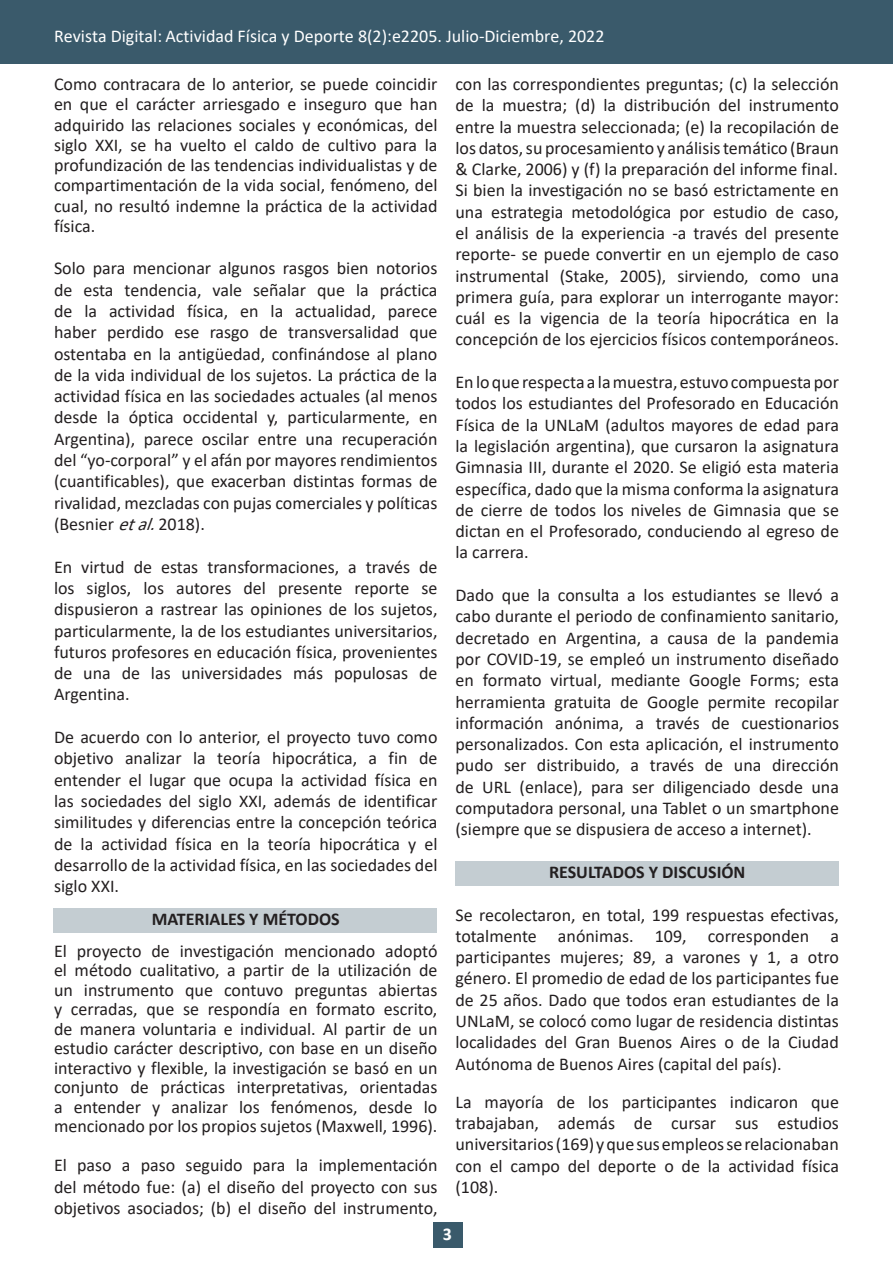
<style>
.page{position:relative;width:893px;height:1263px;background:#fff}
.page>*{position:absolute;margin:0;border:0;box-sizing:border-box;transform-origin:0 0}
.t1{font:18px/21.3px "Calibri";color:#231f20;text-align:justify}
.t2{font:18px "Calibri";color:#fff}
.t3{font:700 18px "Calibri";color:#231f20}
.t4{font:700 18px "Calibri";color:#fff}
.s1{font-style:italic}
</style>
<div class="page">
<div style="left:455px;top:861px;width:384px;height:24px;background:#c4cdd2"></div>
<div style="left:53px;top:908px;width:384px;height:24px;background:#c4cdd2"></div>
<div style="left:0;top:1px;width:893px;height:63px;background:#3a5a6b"></div>
<div style="left:433px;top:1222px;width:30px;height:26px;background:#3a5a6b"></div>
<p class="t2" style="left:54px;top:23px;width:552px">Revista Digital: Actividad Física y Deporte 8(2):e2205. Julio-Diciembre, 2022</p>
<p class="t1" style="left:54px;top:73px;width:385px;line-height:20.2px">Como contracara de lo anterior, se puede coincidir en que el carácter arriesgado e inseguro que han adquirido las relaciones sociales y económicas, del siglo XXI, se ha vuelto el caldo de cultivo para la profundización de las tendencias individualistas y de compartimentación de la vida social, fenómeno, del cual, no resultó indemne la práctica de la actividad física.</p>
<p class="t1" style="left:54px;top:257px;width:385px">Solo para mencionar algunos rasgos bien notorios de esta tendencia, vale señalar que la práctica de la actividad física, en la actualidad, parece haber perdido ese rasgo de transversalidad que ostentaba en la antigüedad, confinándose al plano de la vida individual de los sujetos. La práctica de la actividad física en las sociedades actuales (al menos desde la óptica occidental y, particularmente, en Argentina), parece oscilar entre una recuperación del “yo-corporal” y el afán por mayores rendimientos (cuantificables), que exacerban distintas formas de rivalidad, mezcladas con pujas comerciales y políticas (Besnier <span class="s1">etal.</span>2018).</p>
<p class="t1" style="left:54px;top:556px;width:385px">En virtud de estas transformaciones, a través de los siglos, los autores del presente reporte se dispusieron a rastrear las opiniones de los sujetos, particularmente, la de los estudiantes universitarios, futuros profesores en educación física, provenientes de una de las universidades más populosas de Argentina.</p>
<p class="t1" style="left:54px;top:726px;width:385px">De acuerdo con lo anterior, el proyecto tuvo como objetivo analizar la teoría hipocrática, a fin de entender el lugar que ocupa la actividad física en las sociedades del siglo XXI, además de identificar similitudes y diferencias entre la concepción teórica de la actividad física en la teoría hipocrática y el desarrollo de la actividad física, en las sociedades del siglo XXI.</p>
<p class="t3" style="left:152px;top:907px;width:190px">MATERIALES Y MÉTODOS</p>
<p class="t1" style="left:54px;top:941px;width:385px;line-height:19.5px">El proyecto de investigación mencionado adoptó el método cualitativo, a partir de la utilización de un instrumento que contuvo preguntas abiertas y cerradas, que se respondía en formato escrito, de manera voluntaria e individual. Al partir de un estudio carácter descriptivo, con base en un diseño interactivo y flexible, la investigación se basó en un conjunto de prácticas interpretativas, orientadas a entender y analizar los fenómenos, desde lo mencionado por los propios sujetos (Maxwell, 1996).</p>
<p class="t1" style="left:54px;top:1154px;width:385px">El paso a paso seguido para la implementación del método fue: (a) el diseño del proyecto con sus objetivos asociados; (b) el diseño del instrumento,</p>
<p class="t1" style="left:455px;top:73px;width:385px">con las correspondientes preguntas; (c) la selección de la muestra; (d) la distribución del instrumento entre la muestra seleccionada; (e) la recopilación de los datos, su procesamiento y análisis temático (Braun &amp; Clarke, 2006) y (f) la preparación del informe final.</p>
<p class="t1" style="left:455px;top:179px;width:385px">Si bien la investigación no se basó estrictamente en una estrategia metodológica por estudio de caso, el análisis de la experiencia -a través del presente reporte- se puede convertir en un ejemplo de caso instrumental (Stake, 2005), sirviendo, como una primera guía, para explorar un interrogante mayor: cuál es la vigencia de la teoría hipocrática en la concepción de los ejercicios físicos contemporáneos.</p>
<p class="t1" style="left:455px;top:371px;width:385px">En lo que respecta a la muestra, estuvo compuesta por todos los estudiantes del Profesorado en Educación Física de la UNLaM (adultos mayores de edad para la legislación argentina), que cursaron la asignatura Gimnasia III, durante el 2020. Se eligió esta materia específica, dado que la misma conforma la asignatura de cierre de todos los niveles de Gimnasia que se dictan en el Profesorado, conduciendo al egreso de la carrera.</p>
<p class="t1" style="left:455px;top:584px;width:385px">Dado que la consulta a los estudiantes se llevó a cabo durante el periodo de confinamiento sanitario, decretado en Argentina, a causa de la pandemia por COVID-19, se empleó un instrumento diseñado en formato virtual, mediante Google Forms; esta herramienta gratuita de Google permite recopilar información anónima, a través de cuestionarios personalizados. Con esta aplicación, el instrumento pudo ser distribuido, a través de una dirección de URL (enlace), para ser diligenciado desde una computadora personal, una Tablet o un smartphone (siempre que se dispusiera de acceso a internet).</p>
<p class="t3" style="left:549px;top:859px;width:198px">RESULTADOS Y DISCUSIÓN</p>
<p class="t1" style="left:455px;top:903px;width:385px">Se recolectaron, en total, 199 respuestas efectivas, totalmente anónimas. 109, corresponden a participantes mujeres; 89, a varones y 1, a otro género. El promedio de edad de los participantes fue de 25 años. Dado que todos eran estudiantes de la UNLaM, se colocó como lugar de residencia distintas localidades del Gran Buenos Aires o de la Ciudad Autónoma de Buenos Aires (capital del país).</p>
<p class="t1" style="left:455px;top:1091px;width:385px">La mayoría de los participantes indicaron que trabajaban, además de cursar sus estudios universitarios (169) y que sus empleos se relacionaban con el campo del deporte o de la actividad física (108).</p>
<p class="t4" style="left:443px;top:1221px;width:11px">3</p>
</div>
